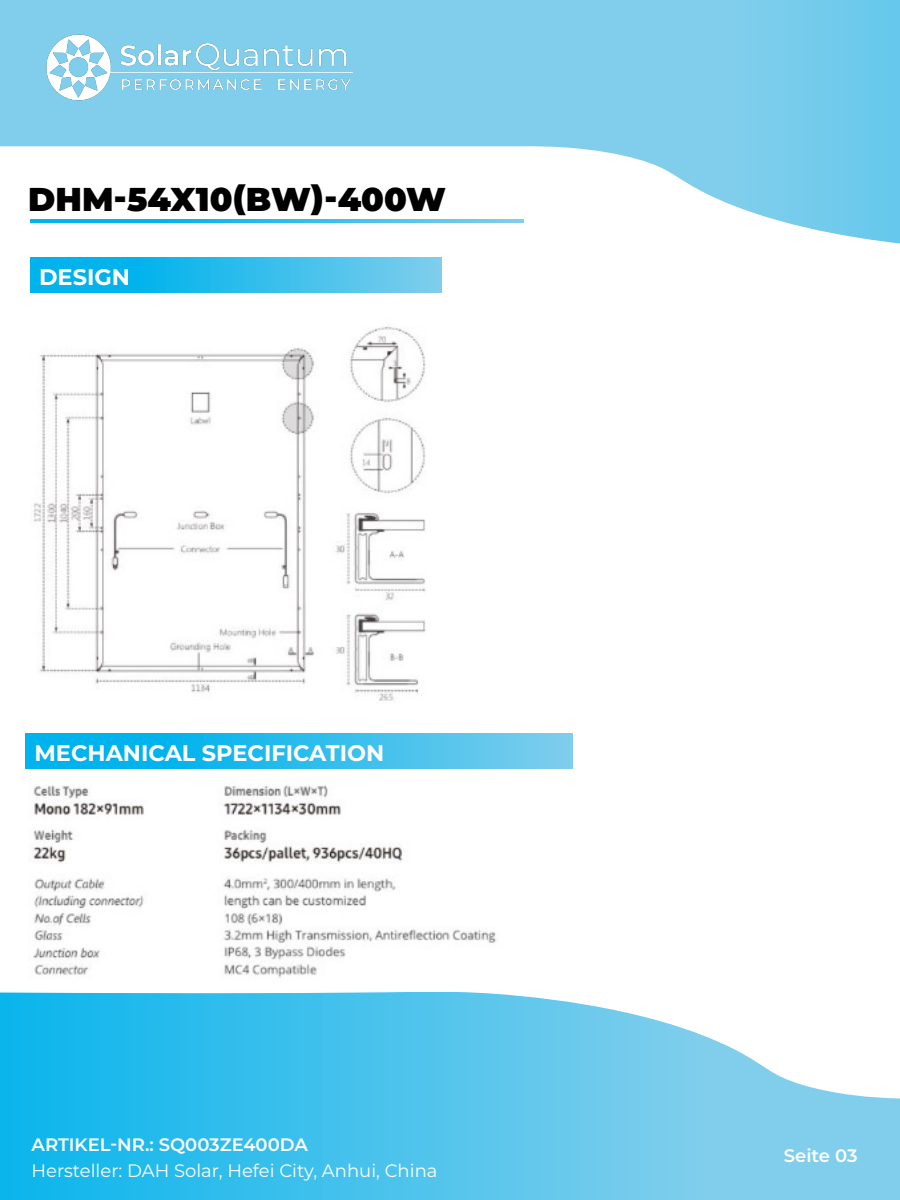
<style>
.page{position:relative;width:900px;height:1200px;background:#fff}
.page>*{position:absolute;margin:0;border:0;box-sizing:border-box;transform-origin:0 0}
.t1{font:900 33px "Montserrat";color:#000}
.t2{font:700 22.5px "Montserrat";color:#fff}
.t3{font:18px "Montserrat";color:#fff}
.t4{font:600 18px "Montserrat";color:#fff}
</style>
<div class="page">
<svg style="left:0;top:0;width:900px;height:244px"></svg>
<svg style="left:0;top:992px;width:900px;height:208px;background:#60c9ee"></svg>
<img style="left:29px;top:27px;width:339px;height:82px">
<svg style="left:30px;top:220px;width:494px;height:3px"></svg>
<div style="left:30px;top:258px;width:412px;height:35px;background:linear-gradient(to right,#00aeec,#77ccec)"></div>
<img style="left:30px;top:326px;width:396px;height:375px">
<img style="left:33px;top:785px;width:464px;height:193px">
<div style="left:26px;top:734px;width:547px;height:35px;background:linear-gradient(to right,#00aeec,#77ccec)"></div>
<h1 class="t1" style="left:28px;top:174px;width:419px">DHM-54X10(BW)-400W</h1>
<p class="t2" style="left:39px;top:261px;width:92px">DESIGN</p>
<p class="t2" style="left:34px;top:737px;width:351px">MECHANICAL SPECIFICATION</p>
<p class="t4" style="left:32px;top:1132px;width:278px">ARTIKEL-NR.: SQ003ZE400DA</p>
<p class="t3" style="left:32px;top:1158px;width:407px">Hersteller: DAH Solar, Hefei City, Anhui, China</p>
<p class="t4" style="left:784px;top:1143px;width:75px">Seite 03</p>
</div>
